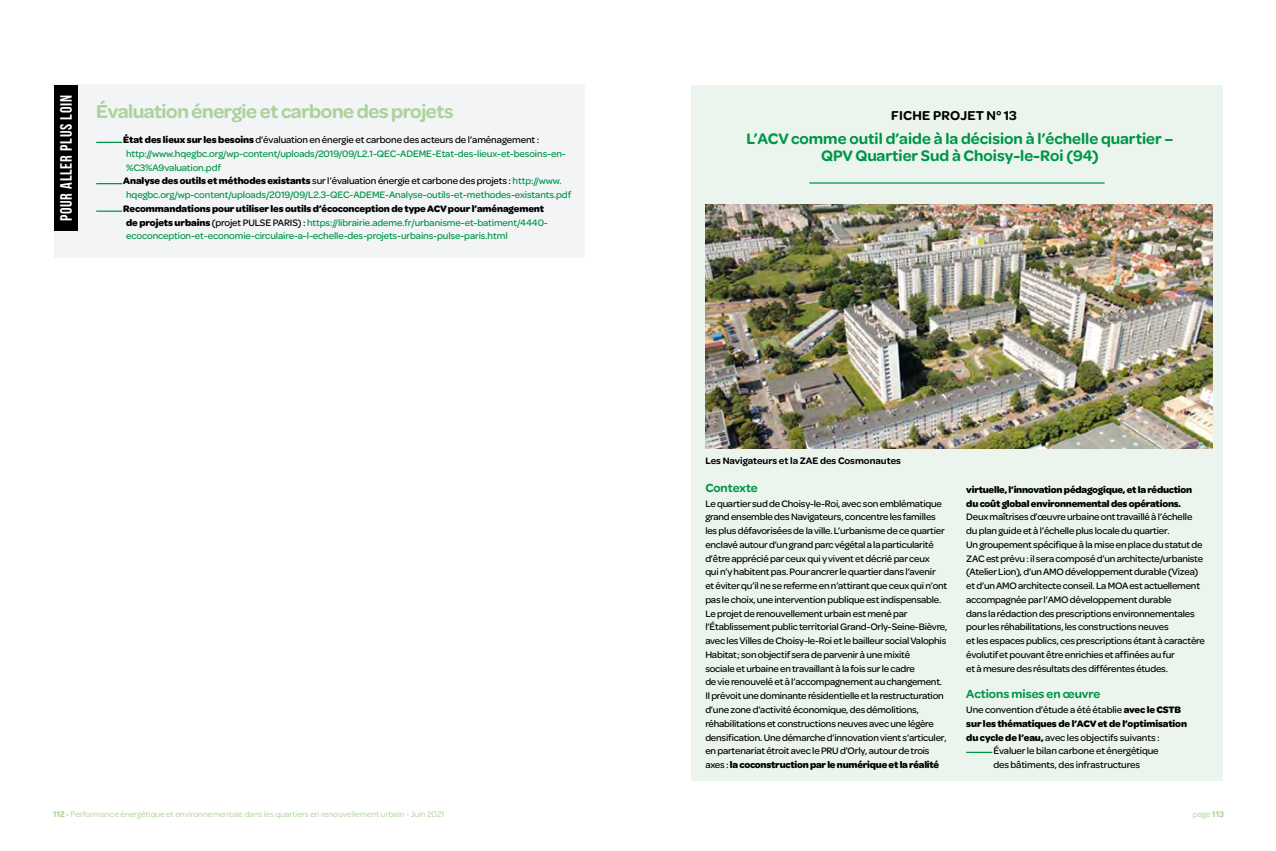
<style>
.page{position:relative;width:1276px;height:851px;background:#fff}
.page>*{position:absolute;margin:0;border:0;box-sizing:border-box;transform-origin:0 0}
.t1{font:600 20px "Omnes";letter-spacing:-.02em;color:#aad29a}
.t2{font:700 16.38px "Bebas Neue";letter-spacing:.05em;color:#fff}
.t3{font:600 16.25px/17.5px "Omnes";color:#009546;text-align:center}
.t4{font:600 13.75px "Omnes";letter-spacing:.02em;color:#000}
.t5{font:600 12.5px "Omnes";color:#009546}
.t6{font:500 10px/13.8px "Omnes";letter-spacing:-.02em;color:#000}
.t7{font:500 10px/13.8px "Omnes";letter-spacing:-.01em;color:#009546}
.t8{font:700 10px/13.8px "Omnes";letter-spacing:-.02em;color:#000}
.t9{font:600 10px "Omnes";color:#000}
.t10{font:8.75px "Omnes";color:#aad29a}
.s1{font-weight:700;color:#000}
.s2{color:#000}
.s3{font-weight:700}
.s4{font-weight:600}
</style>
<div class="page">
<div style="left:691px;top:85px;width:531px;height:695px;background:#ebf5ed"></div>
<hr style="left:809px;top:182px;width:295px;height:2px;background:#009546">
<svg style="left:966px;top:751px;width:26px;height:1px"></svg>
<img style="left:705px;top:204px;width:507px;height:244px">
<div style="left:54px;top:85px;width:531px;height:173px;background:#f2f4f6"></div>
<svg style="left:96px;top:142px;width:26px;height:1px"></svg>
<svg style="left:96px;top:183px;width:26px;height:1px"></svg>
<hr style="left:96px;top:210px;width:26px;height:2px;background:#009546">
<div style="left:54px;top:85px;width:24px;height:145px;background:#000"></div>
<h2 class="t2" style="left:57px;top:221px;width:128px;rotate:-90deg">POUR ALLER PLUS LOIN</h2>
<h1 class="t1" style="left:96px;top:97px;width:359px">Évaluation énergie et carbone des projets</h1>
<p class="t7" style="left:123px;top:132px;width:449px"><span class="s1">État des lieux sur les besoins</span> <span class="s2">d’évaluation en énergie et carbone des acteurs de l’aménagement : </span>http://www.hqegbc.org/wp-content/uploads/2019/09/L2.1-QEC-ADEME-Etat-des-lieux-et-besoins-en-%C3%A9valuation.pdf<br><span class="s1">Analyse des outils et méthodes existants</span> <span class="s2">sur l’évaluation énergie et carbone des projets :</span> http://www. hqegbc.org/wp-content/uploads/2019/09/L2.3-QEC-ADEME-Analyse-outils-et-methodes-existants.pdf</p>
<p class="t7" style="left:123px;top:201px;width:426px"><span class="s1">Recommandations pour utiliser les outils d’écoconception de type ACV pour l’aménagement de projets urbains</span> <span class="s2">(projet PULSE PARIS) :</span> https://librairie.ademe.fr/urbanisme-et-batiment/4440- ecoconception-et-economie-circulaire-a-l-echelle-des-projets-urbains-pulse-paris.html</p>
<h3 class="t4" style="left:891px;top:105px;width:127px">FICHE PROJET N° 13</h3>
<h3 class="t3" style="left:746px;top:129px;width:428px">L’ACV comme outil d’aide à la décision à l’échelle quartier –<br>QPV Quartier Sud à Choisy-le-Roi (94)</h3>
<p class="t9" style="left:705px;top:453px;width:197px">Les Navigateurs et la ZAE des Cosmonautes</p>
<p class="t5" style="left:705px;top:478px;width:54px">Contexte</p>
<p class="t6" style="left:705px;top:495px;width:243px">Le quartier sud de Choisy-le-Roi, avec son emblématique grand ensemble des Navigateurs, concentre les familles les plus défavorisées de la ville. L’urbanisme de ce quartier enclavé autour d’un grand parc végétal a la particularité d’être apprécié par ceux qui y vivent et décrié par ceux<br>qui n’y habitent pas. Pour ancrer le quartier dans l’avenir<br>et éviter qu’il ne se referme en n’attirant que ceux qui n’ont pas le choix, une intervention publique est indispensable.<br>Le projet de renouvellement urbain est mené par l’Établissement public territorial Grand-Orly-Seine-Bièvre, avec les Villes de Choisy-le-Roi et le bailleur social Valophis Habitat ; son objectif sera de parvenir à une mixité<br>sociale et urbaine en travaillant à la fois sur le cadre<br>de vie renouvelé et à l’accompagnement au changement.<br>Il prévoit une dominante résidentielle et la restructuration d’une zone d’activité économique, des démolitions, réhabilitations et constructions neuves avec une légère densification. Une démarche d’innovation vient s’articuler, en partenariat étroit avec le PRU d’Orly, autour de trois axes : <span class="s3">la coconstruction par le numérique et la réalité</span></p>
<p class="t8" style="left:966px;top:482px;width:227px">virtuelle, l’innovation pédagogique, et la réduction du coût global environnemental des opérations.</p>
<p class="t6" style="left:966px;top:509px;width:240px">Deux maîtrises d’œuvre urbaine ont travaillé à l’échelle du plan guide et à l’échelle plus locale du quartier.<br>Un groupement spécifique à la mise en place du statut de ZAC est prévu : il sera composé d’un architecte/urbaniste (Atelier Lion), d’un AMO développement durable (Vizea) et d’un AMO architecte conseil. La MOA est actuellement accompagnée par l’AMO développement durable<br>dans la rédaction des prescriptions environnementales pour les réhabilitations, les constructions neuves<br>et les espaces publics, ces prescriptions étant à caractère évolutif et pouvant être enrichies et affinées au fur<br>et à mesure des résultats des différentes études.</p>
<p class="t5" style="left:966px;top:685px;width:135px">Actions mises en œuvre</p>
<p class="t6" style="left:966px;top:702px;width:216px">Une convention d’étude a été établie <span class="s3">avec le CSTB</span></p>
<p class="t8" style="left:966px;top:715px;width:222px">sur les thématiques de l’ACV et de l’optimisation</p>
<p class="t6" style="left:966px;top:729px;width:195px"><span class="s3">du cycle de l’eau,</span> avec les objectifs suivants :</p>
<p class="t6" style="left:993px;top:743px;width:167px">Évaluer le bilan carbone et énergétique</p>
<p class="t6" style="left:993px;top:757px;width:148px">des bâtiments, des infrastructures</p>
<p class="t10" style="left:53px;top:807px;width:393px"><span class="s4">112</span> • Performance énergétique et environnementale dans les quartiers en renouvellement urbain - Juin 2021</p>
<p class="t10" style="left:1192px;top:807px;width:33px">page <span class="s4">113</span></p>
</div>
